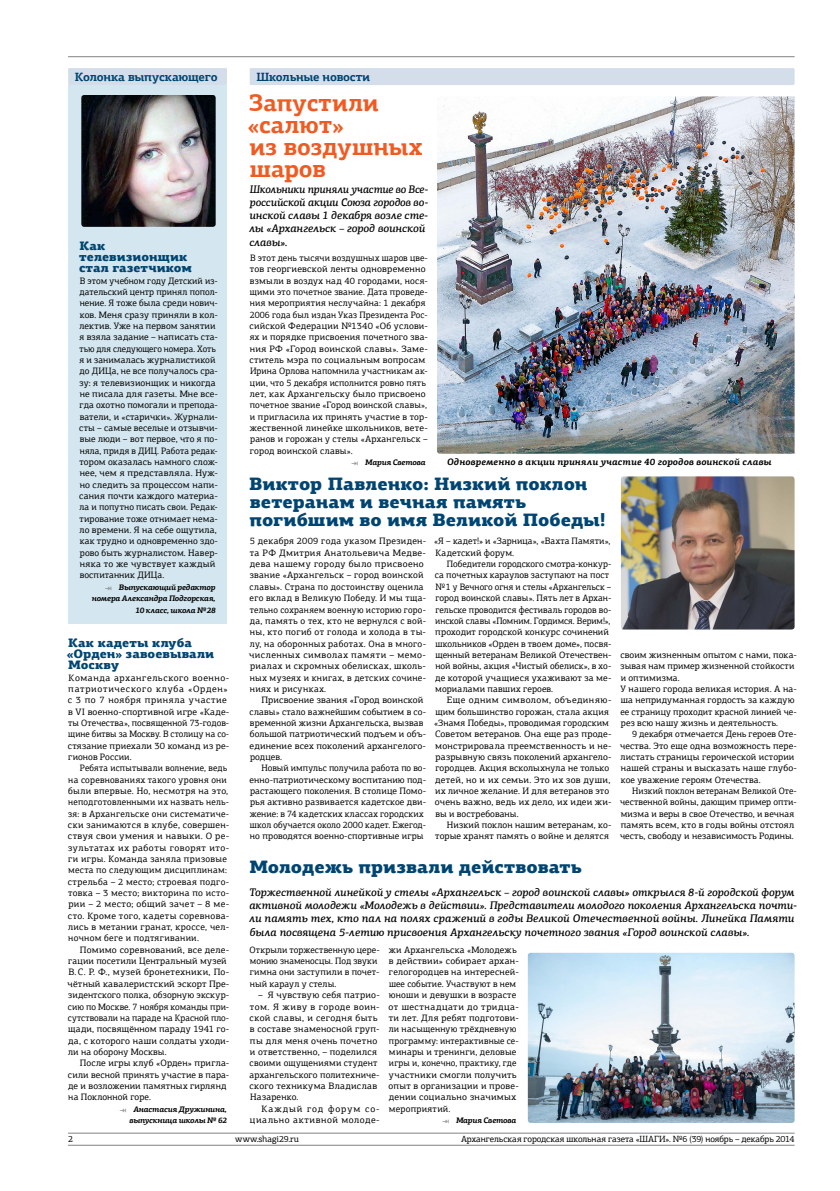
<style>
.page{position:relative;width:840px;height:1191px;background:#fff}
.page>*{position:absolute;margin:0;border:0;box-sizing:border-box;transform-origin:0 0}
.t1{font:700 24px/22px "PF Agora Slab Pro";color:#f15a21}
.t2{font:900 18px/18px "PF Agora Slab Pro";color:#004571}
.t3{font:900 12.3px/11.3px "PF Agora Slab Pro";letter-spacing:.005em;color:#004571}
.t4{font:700 12px "PF Agora Slab Pro";letter-spacing:-.02em;color:#004571}
.t5{font:italic 500 11px/13.2px "PF Agora Slab Pro";letter-spacing:-.005em;color:#000}
.t6{font:italic 500 11px/13.2px "PF Agora Slab Pro";letter-spacing:-.005em;color:#000;scale:.96 1}
.t7{font:9.3px/11.3px "PF Agora Slab Pro";letter-spacing:.02em;color:#000}
.t8{font:9.3px/11.3px "PF Agora Slab Pro";letter-spacing:.02em;color:#000;scale:.96 1}
.t9{font:italic 700 9.3px "PF Agora Slab Pro";letter-spacing:.01em;color:#000}
.t10{font:9.3px/11.3px "PF Agora Slab Pro";letter-spacing:.07em;color:#000;text-align:right}
.t11{font:9px "PF Agora Slab Pro";letter-spacing:-.01em;color:#000}
.t12{font:italic 700 8px/11.3px "PF Agora Slab Pro";letter-spacing:-.025em;color:#000;text-align:right}
.s1{font-weight:500;font-style:normal;color:#808284}
</style>
<div class="page">
<hr style="left:68px;top:1144px;width:726px;height:1px;background:#808284">
<hr style="left:68px;top:1132px;width:726px;height:1px;background:#808284">
<hr style="left:68px;top:56px;width:726px;height:1px;background:#808284">
<div style="left:68px;top:68px;width:159px;height:17px;background:#d4deea"></div>
<div style="left:249px;top:68px;width:545px;height:17px;background:#d4deea"></div>
<img style="left:437px;top:96px;width:357px;height:358px">
<div style="left:68px;top:85px;width:159px;height:539px;background:#d4e6ef"></div>
<img style="left:81px;top:95px;width:134px;height:132px">
<img style="left:620px;top:476px;width:174px;height:153px">
<img style="left:527px;top:952px;width:267px;height:171px">
<p class="t4" style="left:75px;top:69px;width:144px">Колонка выпускающего</p>
<p class="t4" style="left:256px;top:69px;width:115px">Школьные новости</p>
<h3 class="t3" style="left:79px;top:240px;width:114px">Как телевизионщик стал газетчиком</h3>
<p class="t7" style="left:79px;top:275px;width:140px">В этом учебном году Детский из&shy;дательский центр принял попол&shy;нение. Я тоже была среди нович&shy;ков. Меня сразу приняли в кол&shy;лектив. Уже на первом занятии я взяла задание – написать ста&shy;тью для следующего номера. Хоть я и занималась журналистикой до ДИЦа, не все получалось сра&shy;зу: я телевизионщик и никогда не писала для газеты. Мне все&shy;гда охотно помогали и препода&shy;ватели, и «старички». Журнали&shy;сты – самые веселые и отзывчи&shy;вые люди – вот первое, что я по&shy;няла, придя в ДИЦ. Работа редак&shy;тором оказалась намного слож&shy;нее, чем я представляла. Нуж&shy;но следить за процессом напи&shy;сания почти каждого материа&shy;ла и попутно писать свои. Редак&shy;тирование тоже отнимает нема&shy;ло времени. Я на себе ощутила, как трудно и одновременно здо&shy;рово быть журналистом. Навер&shy;няка то же чувствует каждый воспитанник ДИЦа.</p>
<p class="t12" style="left:92px;top:581px;width:125px"><span class="s1">⇥</span> Выпускающий редактор номера Александра Подгорская,<br>10 класс, школа №28</p>
<h3 class="t3" style="left:67px;top:636px;width:149px">Как кадеты клуба «Орден» завоевывали<br>Москву</h3>
<p class="t7" style="left:68px;top:671px;width:163px">Команда архангельского военно&shy;патриотического клуба «Орден» с 3 по 7 ноября приняла участие в VI военно-спортивной игре «Каде&shy;ты Отечества», посвященной 73‑годов&shy;щине битвы за Москву. В столицу на со&shy;стязание приехали 30 команд из ре&shy;гионов России.</p>
<p class="t8" style="left:68px;top:762px;width:169px;text-indent:12px">Ребята испытывали волнение, ведь на соревнованиях такого уровня они были впервые. Но, несмотря на это, неподготовленными их назвать нель&shy;зя: в Архангельске они систематиче&shy;ски занимаются в клубе, совершен&shy;ствуя свои умения и навыки. О ре&shy;зультатах их работы говорят ито&shy;ги игры. Команда заняла призовые места по следующим дисциплинам: стрельба – 2 место; строевая подго&shy;товка – 3 место; викторина по исто&shy;рии – 2 место; общий зачет – 8 ме&shy;сто. Кроме того, кадеты соревнова&shy;лись в метании гранат, кроссе, чел&shy;ночном беге и подтягивании.</p>
<p class="t7" style="left:68px;top:944px;width:163px;text-indent:12px">Помимо соревнований, все деле&shy;гации посетили Центральный музей В. С. Р. Ф., музей бронетехники, По&shy;чётный кавалеристский эскорт Пре&shy;зидентского полка, обзорную экскур&shy;сию по Москве. 7 ноября команды при&shy;сутствовали на параде на Красной пло&shy;щади, посвящённом параду 1941 го&shy;да, с которого наши солдаты уходи&shy;ли на оборону Москвы.</p>
<p class="t7" style="left:68px;top:1057px;width:163px;text-indent:12px">После игры клуб «Орден» пригла&shy;сили весной принять участие в пара&shy;де и возложении памятных гирлянд на Поклонной горе.</p>
<p class="t12" style="left:119px;top:1103px;width:109px"><span class="s1">⇥</span> Анастасия Дружинина, выпускница школы № 62</p>
<h1 class="t1" style="left:247px;top:92px;width:177px">Запустили «салют»<br>из воздушных шаров</h1>
<p class="t6" style="left:249px;top:182px;width:188px">Школьники приняли участие во Все&shy;российской акции Cоюза городов во&shy;инской славы 1 декабря возле сте&shy;лы «Архангельск – город воинской славы».</p>
<p class="t7" style="left:249px;top:252px;width:180px">В этот день тысячи воздушных шаров цве&shy;тов георгиевской ленты одновременно взмыли в воздух над 40 городами, нося&shy;щими это почетное звание. Дата проведе&shy;ния мероприятия неслучайна: 1 декабря 2006 года был издан Указ Президента Рос&shy;сийской Федерации №1340 «Об услови&shy;ях и порядке присвоения почетного зва&shy;ния РФ «Город воинской славы». Заме&shy;ститель мэра по социальным вопросам Ирина Орлова напомнила участникам ак&shy;ции, что 5 декабря исполнится ровно пять лет, как Архангельску было присвоено почетное звание «Город воинской славы», и пригласила их принять участие в тор&shy;жественной линейке школьников, вете&shy;ранов и горожан у стелы «Архангельск – город воинской славы».</p>
<p class="t12" style="left:351px;top:456px;width:76px"><span class="s1">⇥</span> Мария Светова</p>
<p class="t9" style="left:447px;top:456px;width:326px">Одновременно в акции приняли участие 40 городов воинской славы</p>
<h2 class="t2" style="left:249px;top:474px;width:358px">Виктор Павленко: Низкий поклон ветеранам и вечная память погибшим во имя Великой Победы!</h2>
<p class="t7" style="left:249px;top:535px;width:178px">5 декабря 2009 года указом Президен&shy;та РФ Дмитрия Анатольевича Медве&shy;дева нашему городу было присвоено звание «Архангельск – город воинской славы». Страна по достоинству оценила его вклад в Великую Победу. И мы тща&shy;тельно сохраняем военную историю горо&shy;да, память о тех, кто не вернулся с вой&shy;ны, кто погиб от голода и холода в ты&shy;лу, на оборонных работах. Она в много&shy;численных символах памяти – мемо&shy;риалах и скромных обелисках, школь&shy;ных музеях и книгах, в детских сочине&shy;ниях и рисунках.</p>
<p class="t7" style="left:249px;top:694px;width:178px;text-indent:12px">Присвоение звания «Город воинской славы» стало важнейшим событием в со&shy;временной жизни Архангельска, вызвав большой патриотический подъем и объ&shy;единение всех поколений архангелого&shy;родцев.</p>
<p class="t7" style="left:249px;top:762px;width:178px;text-indent:12px">Новый импульс получила работа по во&shy;енно-патриотическому воспитанию под&shy;растающего поколения. В столице Помо&shy;рья активно развивается кадетское дви&shy;жение: в 74 кадетских классах городских школ обучается около 2000 кадет. Ежегод&shy;но проводятся военно-спортивные игры</p>
<p class="t7" style="left:434px;top:535px;width:178px">«Я – кадет!» и «Зарница», «Вахта Памяти»,<br>Кадетский форум.</p>
<p class="t7" style="left:434px;top:558px;width:178px;text-indent:12px">Победители городского смотра-конкур&shy;са почетных караулов заступают на пост №1 у Вечного огня и стелы «Архангельск – город воинской славы». Пять лет в Архан&shy;гельске проводится фестиваль городов во&shy;инской славы «Помним. Гордимся. Верим!», проходит городской конкурс сочинений школьников «Орден в твоем доме», посвя&shy;щенный ветеранам Великой Отечествен&shy;ной войны, акция «Чистый обелиск», в хо&shy;де которой учащиеся ухаживают за ме&shy;мориалами павших героев.</p>
<p class="t7" style="left:434px;top:694px;width:179px;text-indent:13px">Еще одним символом, объединяю&shy;щим большинство горожан, стала акция «Знамя Победы», проводимая городским Советом ветеранов. Она еще раз проде&shy;монстрировала преемственность и не&shy;разрывную связь поколений архангело&shy;городцев. Акция всколыхнула не только детей, но и их семьи. Это их зов души, их личное желание. И для ветеранов это очень важно, ведь их дело, их идеи жи&shy;вы и востребованы.</p>
<p class="t7" style="left:435px;top:819px;width:178px;text-align:right">Низкий поклон нашим ветеранам, ко&shy;торые хранят память о войне и делятся</p>
<p class="t7" style="left:620px;top:649px;width:178px">своим жизненным опытом с нами, пока&shy;зывая нам пример жизненной стойкости и оптимизма.<br>У нашего города великая история. А на&shy;ша непридуманная гордость за каждую ее страницу проходит красной линией че&shy;рез всю нашу жизнь и деятельность.</p>
<p class="t7" style="left:619px;top:728px;width:178px;text-indent:12px">9 декабря отмечается День героев Оте&shy;чества. Это еще одна возможность пере&shy;листать страницы героической истории нашей страны и высказать наше глубо&shy;кое уважение героям Отечества.</p>
<p class="t8" style="left:619px;top:785px;width:185px;text-indent:12px">Низкий поклон ветеранам Великой Оте&shy;чественной войны, дающим пример опти&shy;мизма и веры в свое Отечество, и вечная память всем, кто в годы войны отстоял честь, свободу и независимость Родины.</p>
<h2 class="t2" style="left:249px;top:858px;width:334px">Молодежь призвали действовать</h2>
<p class="t5" style="left:249px;top:885px;width:549px">Торжественной линейкой у стелы «Архангельск – город воинской славы» открылся 8‑й городской форум активной молодежи «Молодежь в действии». Представители молодого поколения Архангельска почти&shy;ли память тех, кто пал на полях сражений в годы Великой Отечественной войны. Линейка Памяти была посвящена 5‑летию присвоения Архангельску почетного звания «Город воинской славы».</p>
<p class="t7" style="left:249px;top:944px;width:131px">Открыли торжественную цере&shy;монию знаменосцы. Под звуки гимна они заступили в почет&shy;ный караул у стелы.</p>
<p class="t7" style="left:249px;top:989px;width:132px;text-indent:9px">– Я чувствую себя патрио&shy;том. Я живу в городе воин&shy;ской славы, и сегодня быть в составе знаменосной груп&shy;пы для меня очень почетно и ответственно, – поделился своими ощущениями студент архангельского политехниче&shy;ского техникума Владислав<br>Назаренко.</p>
<p class="t10" style="left:250px;top:1102px;width:131px">Каждый год форум со&shy;циально активной молоде-</p>
<p class="t7" style="left:388px;top:944px;width:132px">жи Архангельска «Молодежь в действии» собирает архан&shy;гелогородцев на интересней&shy;шее событие. Участвуют в нем юноши и девушки в возрасте от шестнадцати до тридца&shy;ти лет. Для ребят подготови&shy;ли насыщенную трёхдневную программу: интерактивные се&shy;минары и тренинги, деловые игры и, конечно, практику, где участники смогли получить опыт в организации и прове&shy;дении социально значимых мероприятий.</p>
<p class="t12" style="left:442px;top:1114px;width:76px"><span class="s1">⇥</span> Мария Светова</p>
<p class="t11" style="left:68px;top:1133px;width:7px">2</p>
<p class="t11" style="left:235px;top:1133px;width:65px">www.shagi29.ru</p>
<p class="t11" style="left:461px;top:1133px;width:335px">Архангельская городская школьная газета «ШАГИ». №6 (39) ноябрь – декабрь 2014</p>
</div>
